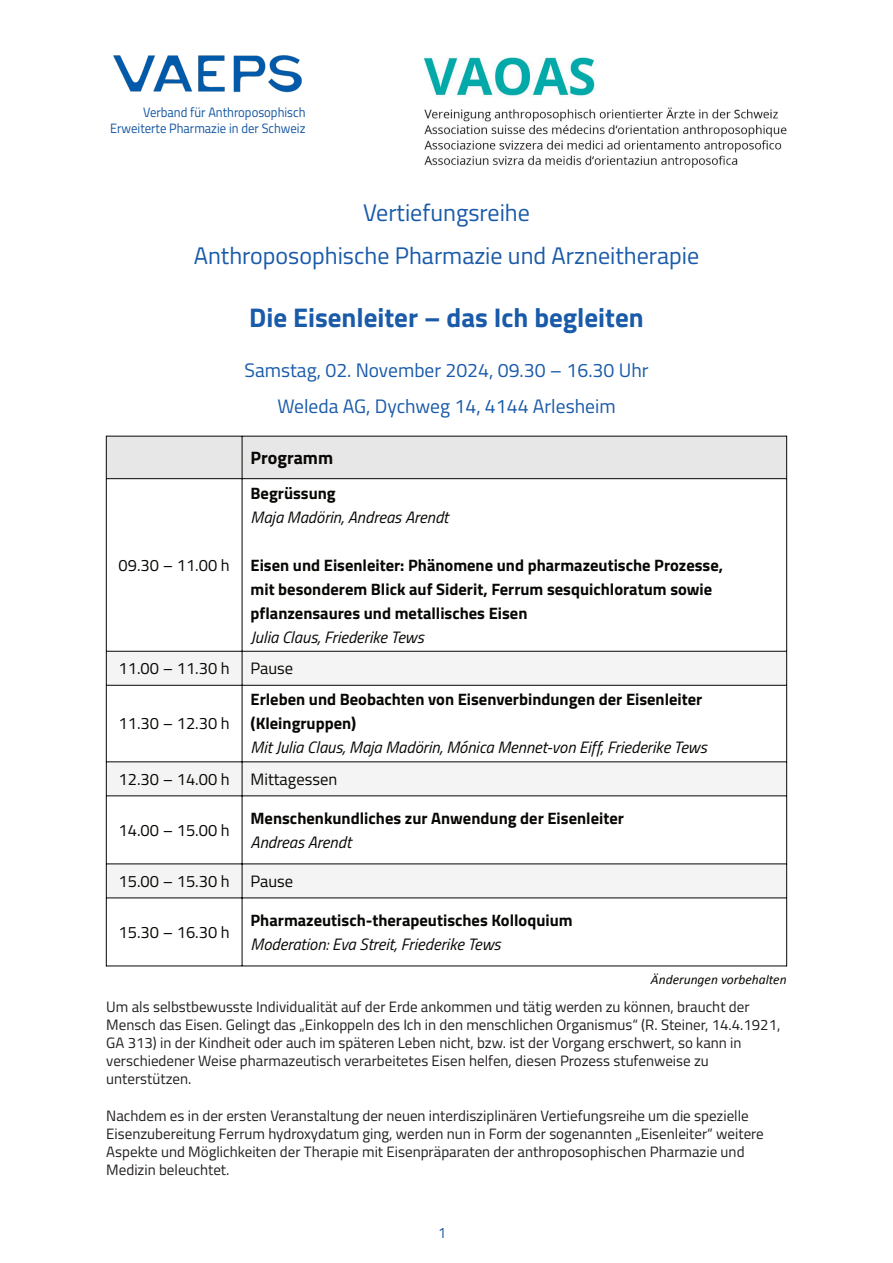
<style>
.page{position:relative;width:893px;height:1263px;background:#fff}
.page>*{position:absolute;margin:0;border:0;box-sizing:border-box;transform-origin:0 0}
.t1{font:700 27px "Titillium";color:#195aa9}
.t2{font:24px/43.2px "Titillium";color:#195aa9;text-align:center}
.t3{font:19.5px/35.4px "Titillium";color:#195aa9;text-align:center}
.t4{font:700 18px "Titillium";color:#080704}
.t5{font:700 16.5px/24px "Titillium";color:#080704}
.t6{font:italic 16.5px "Titillium";color:#080704}
.t7{font:16.5px "Titillium";color:#080704}
.t8{font:15px/18px "Titillium";color:#231f20}
.t9{font:15px "Titillium";color:#1556a2;scale:.94 1}
.t10{font:13.5px/16.5px "Titillium";color:#1556a2;text-align:right;scale:.94 1}
.t11{font:italic 13.5px "Calibri";color:#080704}
</style>
<div class="page">
<img style="left:424px;top:57px;width:363px;height:110px">
<img style="left:113px;top:55px;width:189px;height:38px">
<div style="left:106px;top:436px;width:681px;height:43px;background:#e7e7e7"></div>
<div style="left:106px;top:651px;width:681px;height:34px;background:#f4f4f4"></div>
<svg style="left:107px;top:762px;width:679px;height:135px;fill:#f4f4f4"></svg>
<hr style="left:106px;top:436px;width:1px;height:530px;background:#080704">
<hr style="left:786px;top:436px;width:1px;height:530px;background:#080704">
<hr style="left:242px;top:436px;width:1px;height:530px;background:#080704">
<hr style="left:106px;top:436px;width:681px;height:1px;background:#080704">
<hr style="left:106px;top:478px;width:681px;height:1px;background:#080704">
<hr style="left:106px;top:651px;width:681px;height:1px;background:#080704">
<hr style="left:106px;top:685px;width:681px;height:1px;background:#080704">
<hr style="left:106px;top:761px;width:681px;height:1px;background:#080704">
<hr style="left:106px;top:795px;width:681px;height:1px;background:#080704">
<hr style="left:106px;top:863px;width:681px;height:1px;background:#080704">
<hr style="left:106px;top:897px;width:681px;height:1px;background:#080704">
<hr style="left:106px;top:965px;width:681px;height:1px;background:#080704">
<p class="t10" style="left:110px;top:105px;width:209px">Verband für Anthroposophisch<br>Erweiterte Pharmazie in der Schweiz</p>
<h2 class="t2" style="left:194px;top:193px;width:507px">Vertiefungsreihe<br>Anthroposophische Pharmazie und Arzneitherapie</h2>
<h1 class="t1" style="left:249px;top:306px;width:396px">Die Eisenleiter – das Ich begleiten</h1>
<h3 class="t3" style="left:244px;top:355px;width:406px">Samstag, 02. November 2024, 09.30 – 16.30 Uhr<br>Weleda AG, Dychweg 14, 4144 Arlesheim</h3>
<p class="t7" style="left:119px;top:558px;width:113px">09.30 – 11.00 h</p>
<p class="t4" style="left:251px;top:450px;width:84px">Programm</p>
<p class="t5" style="left:251px;top:483px;width:87px">Begrüssung</p>
<p class="t6" style="left:251px;top:510px;width:199px">Maja Madörin, Andreas Arendt</p>
<p class="t5" style="left:251px;top:555px;width:474px">Eisen und Eisenleiter: Phänomene und pharmazeutische Prozesse, mit besonderem Blick auf Siderit, Ferrum sesquichloratum sowie pflanzensaures und metallisches Eisen</p>
<p class="t6" style="left:251px;top:630px;width:175px">Julia Claus, Friederike Tews</p>
<p class="t7" style="left:119px;top:662px;width:113px">11.00 – 11.30 h</p>
<p class="t7" style="left:251px;top:662px;width:44px">Pause</p>
<p class="t7" style="left:119px;top:717px;width:113px">11.30 – 12.30 h</p>
<p class="t5" style="left:251px;top:689px;width:453px">Erleben und Beobachten von Eisenverbindungen der Eisenleiter (Kleingruppen)</p>
<p class="t6" style="left:251px;top:741px;width:458px">Mit Julia Claus, Maja Madörin, Mónica Mennet-von Eiff, Friederike Tews</p>
<p class="t7" style="left:119px;top:772px;width:113px">12.30 – 14.00 h</p>
<p class="t7" style="left:251px;top:772px;width:88px">Mittagessen</p>
<p class="t7" style="left:119px;top:823px;width:113px">14.00 – 15.00 h</p>
<p class="t5" style="left:251px;top:807px;width:375px">Menschenkundliches zur Anwendung der Eisenleiter</p>
<p class="t6" style="left:251px;top:835px;width:102px">Andreas Arendt</p>
<p class="t7" style="left:119px;top:874px;width:113px">15.00 – 15.30 h</p>
<p class="t7" style="left:251px;top:874px;width:44px">Pause</p>
<p class="t7" style="left:119px;top:925px;width:113px">15.30 – 16.30 h</p>
<p class="t5" style="left:251px;top:909px;width:324px">Pharmazeutisch-therapeutisches Kolloquium</p>
<p class="t6" style="left:251px;top:937px;width:252px">Moderation: Eva Streit, Friederike Tews</p>
<p class="t11" style="left:651px;top:974px;width:137px">Änderungen vorbehalten</p>
<p class="t8" style="left:106px;top:1000px;width:676px">Um als selbstbewusste Individualität auf der Erde ankommen und tätig werden zu können, braucht der Mensch das Eisen. Gelingt das „Einkoppeln des Ich in den menschlichen Organismus“ (R. Steiner, 14.4.1921, GA 313) in der Kindheit oder auch im späteren Leben nicht, bzw. ist der Vorgang erschwert, so kann in verschiedener Weise pharmazeutisch verarbeitetes Eisen helfen, diesen Prozess stufenweise zu unterstützen.</p>
<p class="t8" style="left:106px;top:1108px;width:659px">Nachdem es in der ersten Veranstaltung der neuen interdisziplinären Vertiefungsreihe um die spezielle Eisenzubereitung Ferrum hydroxydatum ging, werden nun in Form der sogenannten „Eisenleiter“ weitere Aspekte und Möglichkeiten der Therapie mit Eisenpräparaten der anthroposophischen Pharmazie und Medizin beleuchtet.</p>
<p class="t9" style="left:438px;top:1226px;width:10px">1</p>
</div>
